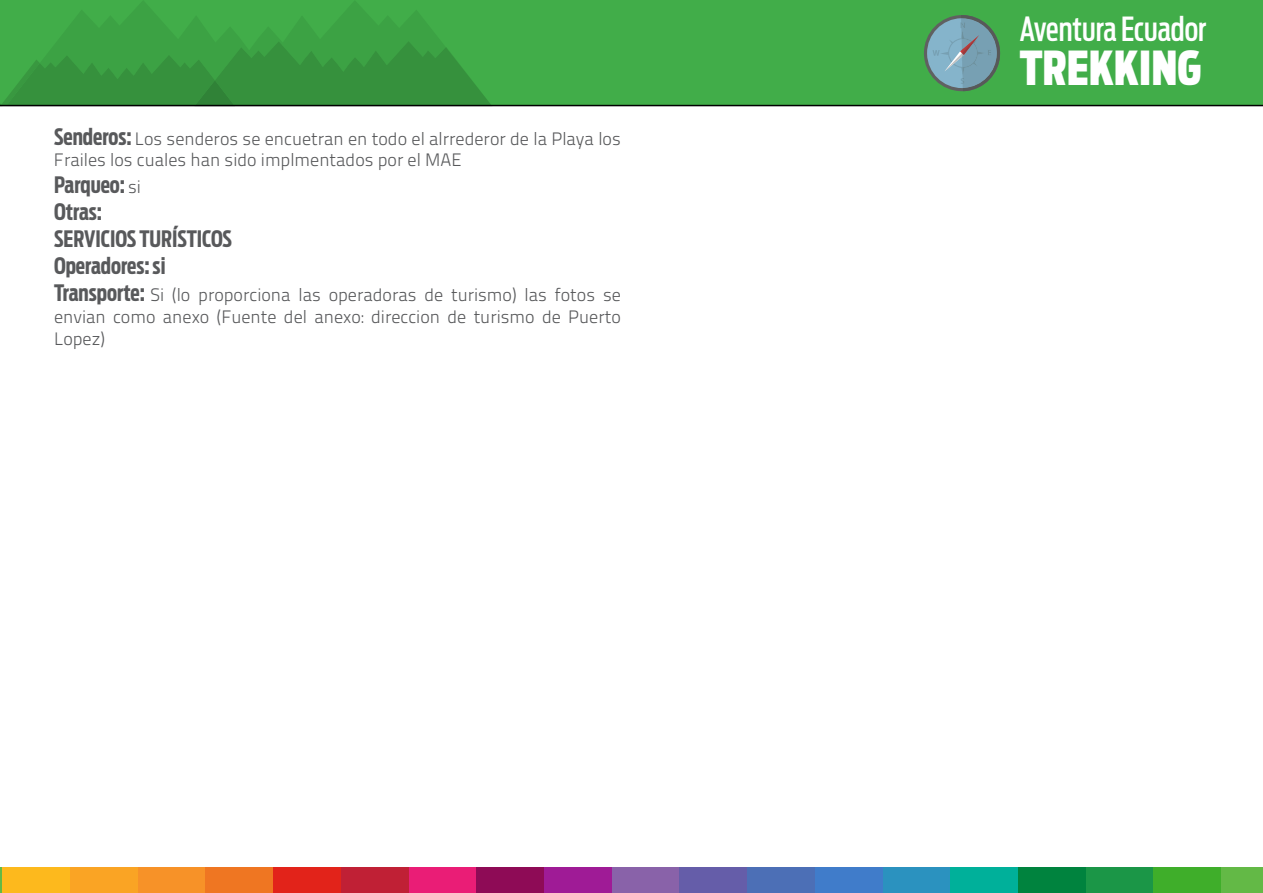
<style>
.page{position:relative;width:1263px;height:893px;background:#fff}
.page>*{position:absolute;margin:0;border:0;box-sizing:border-box;transform-origin:0 0}
.t1{font:900 46.5px "Antenna Ext Cond Beta";color:#fff}
.t2{font:500 33px "Antenna Ext Cond Beta";color:#fff}
.t3{font:700 22.5px/27px "Antenna Ext Cond Beta";color:#58595b}
.t4{font:300 18px/21.6px "Titillium Text 22 L";color:#58595b}
.s1{font-family:"Antenna Ext Cond Beta";font-weight:700;font-size:22.5px}
.s2{font-family:"Titillium Text 22 L";font-weight:300;font-size:18px}
</style>
<div class="page">
<div style="left:492px;top:0;width:771px;height:106px;background:#41ad49"></div>
<svg style="left:0;top:0;width:492px;height:106px;background:#3a9d42"></svg>
<svg style="left:924px;top:15px;width:76px;height:76px;background:#6e9f97"></svg>
<hr style="left:0;top:867px;width:2px;height:26px;background:#63b946">
<div style="left:2px;top:867px;width:68px;height:26px;background:#fdb91d"></div>
<div style="left:70px;top:867px;width:68px;height:26px;background:#faa424"></div>
<div style="left:138px;top:867px;width:67px;height:26px;background:#f79228"></div>
<div style="left:205px;top:867px;width:68px;height:26px;background:#ef7622"></div>
<div style="left:273px;top:867px;width:68px;height:26px;background:#e2231a"></div>
<div style="left:341px;top:867px;width:68px;height:26px;background:#c02035"></div>
<div style="left:409px;top:867px;width:67px;height:26px;background:#ea1d76"></div>
<div style="left:476px;top:867px;width:68px;height:26px;background:#8e0b56"></div>
<div style="left:544px;top:867px;width:68px;height:26px;background:#9f1b96"></div>
<div style="left:612px;top:867px;width:67px;height:26px;background:#8962a9"></div>
<div style="left:679px;top:867px;width:68px;height:26px;background:#655da9"></div>
<div style="left:747px;top:867px;width:68px;height:26px;background:#4c6fb6"></div>
<div style="left:815px;top:867px;width:68px;height:26px;background:#407cca"></div>
<div style="left:883px;top:867px;width:67px;height:26px;background:#2b92bf"></div>
<div style="left:950px;top:867px;width:68px;height:26px;background:#00b09a"></div>
<div style="left:1018px;top:867px;width:68px;height:26px;background:#00833e"></div>
<div style="left:1086px;top:867px;width:67px;height:26px;background:#1b9647"></div>
<div style="left:1153px;top:867px;width:68px;height:26px;background:#3fae2a"></div>
<div style="left:1221px;top:867px;width:42px;height:26px;background:#63b946"></div>
<p class="t4" style="left:54px;top:127px;width:568px"><span class="s1">Senderos:</span> Los senderos se encuetran en todo el alrrederor de la Playa los<br>Frailes los cuales han sido implmentados por el MAE</p>
<p class="t3" style="left:54px;top:172px;width:180px">Parqueo: <span class="s2">si<br></span>Otras:<br>SERVICIOS TURÍSTICOS<br>Operadores: si</p>
<p class="t4" style="left:54px;top:283px;width:568px;text-align:justify"><span class="s1">Transporte:</span> Si (lo proporciona las operadoras de turismo) las fotos se envian como anexo (Fuente del anexo: direccion de turismo de Puerto Lopez)</p>
<h2 class="t2" style="left:1020px;top:10px;width:188px">Aventura Ecuador</h2>
<h1 class="t1" style="left:1020px;top:40px;width:183px">TREKKING</h1>
</div>
